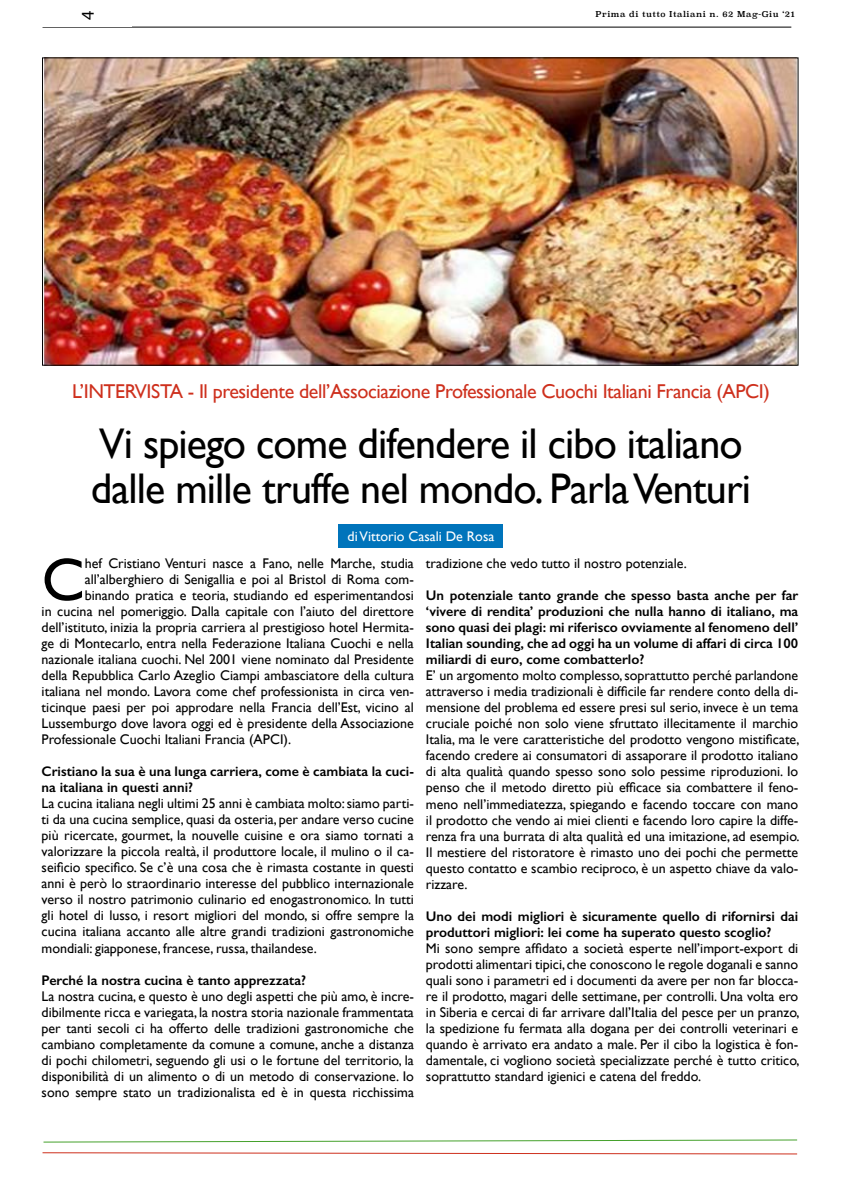
<style>
.page{position:relative;width:842px;height:1191px;background:#fff}
.page>*{position:absolute;margin:0;border:0;box-sizing:border-box;transform-origin:0 0}
.t1{font:60.9px "Gill Sans";color:#000}
.t2{font:42.8px/45px "Gill Sans";letter-spacing:-.02em;color:#000}
.t3{font:20px "Gill Sans";letter-spacing:-.02em;color:#ce301d}
.t4{font:18px "Myriad Pro";color:#000}
.t5{font:14px/16px "Gill Sans";color:#000;text-align:justify}
.t6{font:600 14px/16px "Gill Sans";color:#000}
.t7{font:14px "Gill Sans";color:#fff}
.t8{font:8px "Superclarendon";letter-spacing:.06em;color:#000}
</style>
<div class="page">
<hr style="left:43px;top:27px;width:748px;height:1px;background:#000">
<svg style="left:43px;top:1139px;width:755px;height:4px"></svg>
<svg style="left:42px;top:1152px;width:756px;height:3px"></svg>
<img style="left:44px;top:60px;width:752px;height:303px">
<div style="left:338px;top:524px;width:165px;height:24px;background:#0074bb"></div>
<p class="t4" style="left:77px;top:20px;width:11px;rotate:-90deg">4</p>
<p class="t8" style="left:596px;top:9px;width:200px">Prima di tutto Italiani n. 62 Mag-Giu ‘21</p>
<h3 class="t3" style="left:72px;top:379px;width:699px">L’INTERVISTA - Il presidente dell’Associazione Professionale Cuochi Italiani Francia (APCI)</h3>
<h2 class="t2" style="left:91px;top:421px;width:662px">Vi spiego come difendere il cibo italiano dalle mille truffe nel mondo. Parla Venturi</h2>
<p class="t7" style="left:348px;top:528px;width:148px">di Vittorio Casali De Rosa</p>
<h1 class="t1" style="left:42px;top:544px;width:45px">C</h1>
<p class="t5" style="left:85px;top:555px;width:331px">hef Cristiano Venturi nasce a Fano, nelle Marche, studia</p>
<p class="t5" style="left:85px;top:571px;width:331px">all’alberghiero di Senigallia e poi al Bristol di Roma com-</p>
<p class="t5" style="left:85px;top:587px;width:331px">binando pratica e teoria, studiando ed esperimentandosi</p>
<p class="t5" style="left:42px;top:603px;width:374px">in cucina nel pomeriggio. Dalla capitale con l’aiuto del direttore</p>
<p class="t5" style="left:42px;top:619px;width:374px">dell’istituto, inizia la propria carriera al prestigioso hotel Hermita-</p>
<p class="t5" style="left:42px;top:635px;width:374px">ge di Montecarlo, entra nella Federazione Italiana Cuochi e nella</p>
<p class="t5" style="left:42px;top:651px;width:374px">nazionale italiana cuochi. Nel 2001 viene nominato dal Presidente</p>
<p class="t5" style="left:42px;top:667px;width:374px">della Repubblica Carlo Azeglio Ciampi ambasciatore della cultura</p>
<p class="t5" style="left:42px;top:683px;width:374px">italiana nel mondo. Lavora come chef professionista in circa ven-</p>
<p class="t5" style="left:42px;top:699px;width:374px">ticinque paesi per poi approdare nella Francia dell’Est, vicino al</p>
<p class="t5" style="left:42px;top:715px;width:374px">Lussemburgo dove lavora oggi ed è presidente della Associazione</p>
<p class="t5" style="left:42px;top:731px;width:251px">Professionale Cuochi Italiani Francia (APCI).</p>
<p class="t6" style="left:42px;top:763px;width:374px">Cristiano la sua è una lunga carriera, come è cambiata la cuci&shy;na italiana in questi anni?</p>
<p class="t5" style="left:42px;top:795px;width:374px">La cucina italiana negli ultimi 25 anni è cambiata molto: siamo parti&shy;ti da una cucina semplice, quasi da osteria, per andare verso cucine più ricercate, gourmet, la nouvelle cuisine e ora siamo tornati a valorizzare la piccola realtà, il produttore locale, il mulino o il ca&shy;seificio specifico. Se c’è una cosa che è rimasta costante in questi anni è però lo straordinario interesse del pubblico internazionale verso il nostro patrimonio culinario ed enogastronomico. In tutti gli hotel di lusso, i resort migliori del mondo, si offre sempre la cucina italiana accanto alle altre grandi tradizioni gastronomiche mondiali: giapponese, francese, russa, thailandese.</p>
<p class="t6" style="left:42px;top:971px;width:266px">Perché la nostra cucina è tanto apprezzata?</p>
<p class="t5" style="left:42px;top:987px;width:374px">La nostra cucina, e questo è uno degli aspetti che più amo, è incre&shy;dibilmente ricca e variegata, la nostra storia nazionale frammentata per tanti secoli ci ha offerto delle tradizioni gastronomiche che cambiano completamente da comune a comune, anche a distanza di pochi chilometri, seguendo gli usi o le fortune del territorio, la disponibilità di un alimento o di un metodo di conservazione. Io sono sempre stato un tradizionalista ed è in questa ricchissima</p>
<p class="t5" style="left:426px;top:555px;width:262px">tradizione che vedo tutto il nostro potenziale.</p>
<p class="t6" style="left:426px;top:587px;width:374px;text-align:justify">Un potenziale tanto grande che spesso basta anche per far ‘vivere di rendita’ produzioni che nulla hanno di italiano, ma sono quasi dei plagi: mi riferisco ovviamente al fenomeno dell’ Italian sounding, che ad oggi ha un volume di affari di circa 100 miliardi di euro, come combatterlo?</p>
<p class="t5" style="left:426px;top:667px;width:375px">E’ un argomento molto complesso, soprattutto perché parlandone attraverso i media tradizionali è difficile far rendere conto della di&shy;mensione del problema ed essere presi sul serio, invece è un tema cruciale poiché non solo viene sfruttato illecitamente il marchio Italia, ma le vere caratteristiche del prodotto vengono mistificate, facendo credere ai consumatori di assaporare il prodotto italiano di alta qualità quando spesso sono solo pessime riproduzioni. Io penso che il metodo diretto più efficace sia combattere il feno&shy;meno nell’immediatezza, spiegando e facendo toccare con mano il prodotto che vendo ai miei clienti e facendo loro capire la diffe&shy;renza fra una burrata di alta qualità ed una imitazione, ad esempio.<br>Il mestiere del ristoratore è rimasto uno dei pochi che permette questo contatto e scambio reciproco, è un aspetto chiave da valo&shy;rizzare.</p>
<p class="t6" style="left:426px;top:907px;width:374px">Uno dei modi migliori è sicuramente quello di rifornirsi dai produttori migliori: lei come ha superato questo scoglio?</p>
<p class="t5" style="left:426px;top:939px;width:375px">Mi sono sempre affidato a società esperte nell’import-export di prodotti alimentari tipici, che conoscono le regole doganali e sanno quali sono i parametri ed i documenti da avere per non far blocca&shy;re il prodotto, magari delle settimane, per controlli. Una volta ero in Siberia e cercai di far arrivare dall’Italia del pesce per un pranzo, la spedizione fu fermata alla dogana per dei controlli veterinari e quando è arrivato era andato a male. Per il cibo la logistica è fon&shy;damentale, ci vogliono società specializzate perché è tutto critico, soprattutto standard igienici e catena del freddo.</p>
</div>
